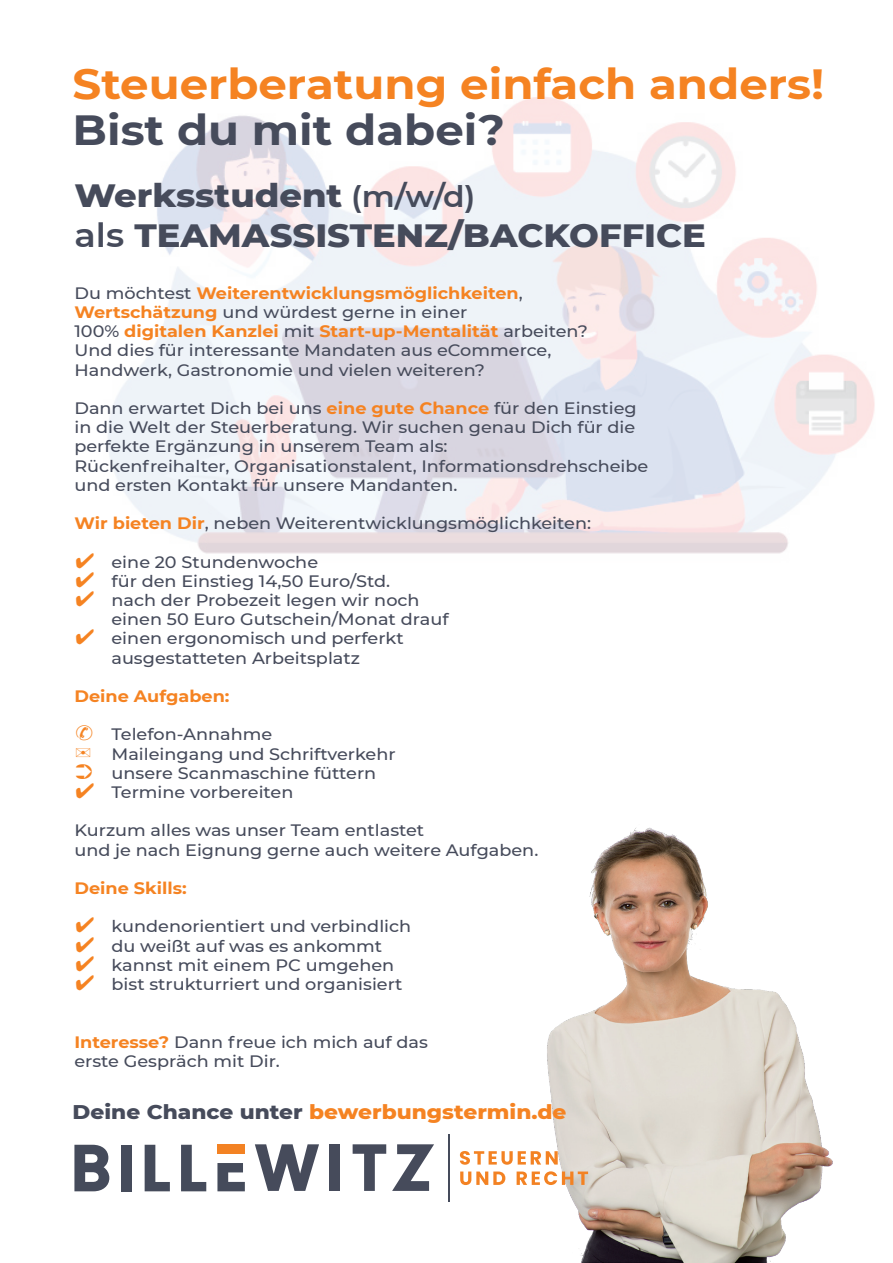
<style>
.page{position:relative;width:893px;height:1263px;background:#fff}
.page>*{position:absolute;margin:0;border:0;box-sizing:border-box;transform-origin:0 0}
.t1{font:700 42.15px "Montserrat";color:#f58322;scale:1.07 1}
.t2{font:700 42.15px "Montserrat";color:#464b5b;scale:1.07 1}
.t3{font:800 33px/40.3px "Montserrat";color:#464b5b;scale:1.07 1}
.t4{font:800 20.25px "Montserrat";color:#f58322;scale:1.07 1}
.t5{font:500 16.5px/19.2px "Montserrat";color:#464b5b;scale:1.07 1}
.t6{font:700 16.5px "Montserrat";color:#f58322;scale:1.07 1}
.s1{font-weight:600;font-size:29.25px}
.s2{font-weight:600}
.s3{font-weight:700;color:#f58322}
.s4{color:#f58322}
.s5{color:#464b5b}
</style>
<div class="page">
<img style="left:108px;top:97px;width:767px;height:457px">
<img style="left:547px;top:827px;width:286px;height:436px">
<svg style="left:74px;top:1145px;width:35px;height:46px"></svg>
<div style="left:121px;top:1145px;width:11px;height:46px;background:#454b5b"></div>
<svg style="left:145px;top:1145px;width:25px;height:46px"></svg>
<svg style="left:181px;top:1145px;width:25px;height:46px"></svg>
<div style="left:217px;top:1145px;width:28px;height:9px;background:#f38223"></div>
<svg style="left:217px;top:1163px;width:28px;height:28px"></svg>
<hr style="left:448px;top:1135px;width:1px;height:67px;background:#454b5b">
<svg style="left:460px;top:1151px;width:98px;height:14px"></svg>
<svg style="left:460px;top:1171px;width:45px;height:14px"></svg>
<svg style="left:517px;top:1171px;width:71px;height:14px"></svg>
<svg style="left:255px;top:1144px;width:64px;height:47px"></svg>
<div style="left:330px;top:1144px;width:10px;height:47px;background:#464b5b"></div>
<svg style="left:353px;top:1144px;width:33px;height:47px"></svg>
<svg style="left:392px;top:1144px;width:42px;height:47px"></svg>
<h1 class="t1" style="left:73px;top:54px;width:704px">Steuerberatung einfach anders!</h1>
<h1 class="t2" style="left:73px;top:99px;width:406px">Bist du mit dabei?</h1>
<h2 class="t3" style="left:74px;top:173px;width:592px">Werksstudent <span class="s1">(m/w/d)<br></span><span class="s2">als</span> TEAMASSISTENZ/BACKOFFICE</h2>
<p class="t5" style="left:74px;top:283px;width:481px">Du möchtest <span class="s3">Weiterentwicklungsmöglichkeiten</span>, <span class="s3">Wertschätzung</span> und würdest gerne in einer<br>100% <span class="s3">digitalen Kanzlei</span> mit <span class="s3">Start-up-Mentalität</span> arbeiten?<br>Und dies für interessante Mandaten aus eCommerce, Handwerk, Gastronomie und vielen weiteren?</p>
<p class="t5" style="left:74px;top:398px;width:538px">Dann erwartet Dich bei uns <span class="s3">eine gute Chance</span> für den Einstieg in die Welt der Steuerberatung. Wir suchen genau Dich für die perfekte Ergänzung in unserem Team als:<br>Rückenfreihalter, Organisationstalent, Informationsdrehscheibe und ersten Kontakt für unsere Mandanten.</p>
<p class="t5" style="left:74px;top:513px;width:484px"><span class="s3">Wir bieten Dir</span>, neben Weiterentwicklungsmöglichkeiten:</p>
<p class="t5" style="left:75px;top:551px;width:228px"><span class="s4">✔</span> eine 20 Stundenwoche</p>
<p class="t5" style="left:75px;top:571px;width:296px"><span class="s4">✔</span> für den Einstieg 14,50 Euro/Std.</p>
<p class="t5" style="left:111px;top:590px;width:317px;text-indent:-36px"><span class="s4">✔</span> nach der Probezeit legen wir noch einen 50 Euro Gutschein/Monat drauf</p>
<p class="t5" style="left:75px;top:628px;width:308px;text-align:center"><span class="s4">✔</span> einen ergonomisch und perferkt ausgestatteten Arbeitsplatz</p>
<p class="t6" style="left:74px;top:684px;width:146px">Deine Aufgaben:</p>
<p class="t5" style="left:75px;top:724px;width:301px"><span class="s4">✆</span> Telefon-Annahme<br><span class="s4">✉</span> Maileingang und Schriftverkehr <span class="s4">➲</span> unsere Scanmaschine füttern</p>
<p class="t5" style="left:75px;top:782px;width:205px"><span class="s4">✔</span> Termine vorbereiten</p>
<p class="t5" style="left:74px;top:820px;width:435px">Kurzum alles was unser Team entlastet<br>und je nach Eignung gerne auch weitere Aufgaben.</p>
<p class="t6" style="left:74px;top:876px;width:106px">Deine Skills:</p>
<p class="t5" style="left:75px;top:916px;width:315px"><span class="s4">✔</span> kundenorientiert und verbindlich</p>
<p class="t5" style="left:75px;top:935px;width:288px"><span class="s4">✔</span> du weißt auf was es ankommt</p>
<p class="t5" style="left:75px;top:955px;width:299px"><span class="s4">✔</span> kannst mit einem PC umgehen</p>
<p class="t5" style="left:75px;top:974px;width:307px"><span class="s4">✔</span> bist strukturriert und organisiert</p>
<p class="t5" style="left:74px;top:1031px;width:332px"><span class="s3">Interesse?</span> Dann freue ich mich auf das erste Gespräch mit Dir.</p>
<p class="t4" style="left:73px;top:1096px;width:463px"><span class="s5">Deine Chance unter</span> bewerbungstermin.de</p>
</div>
